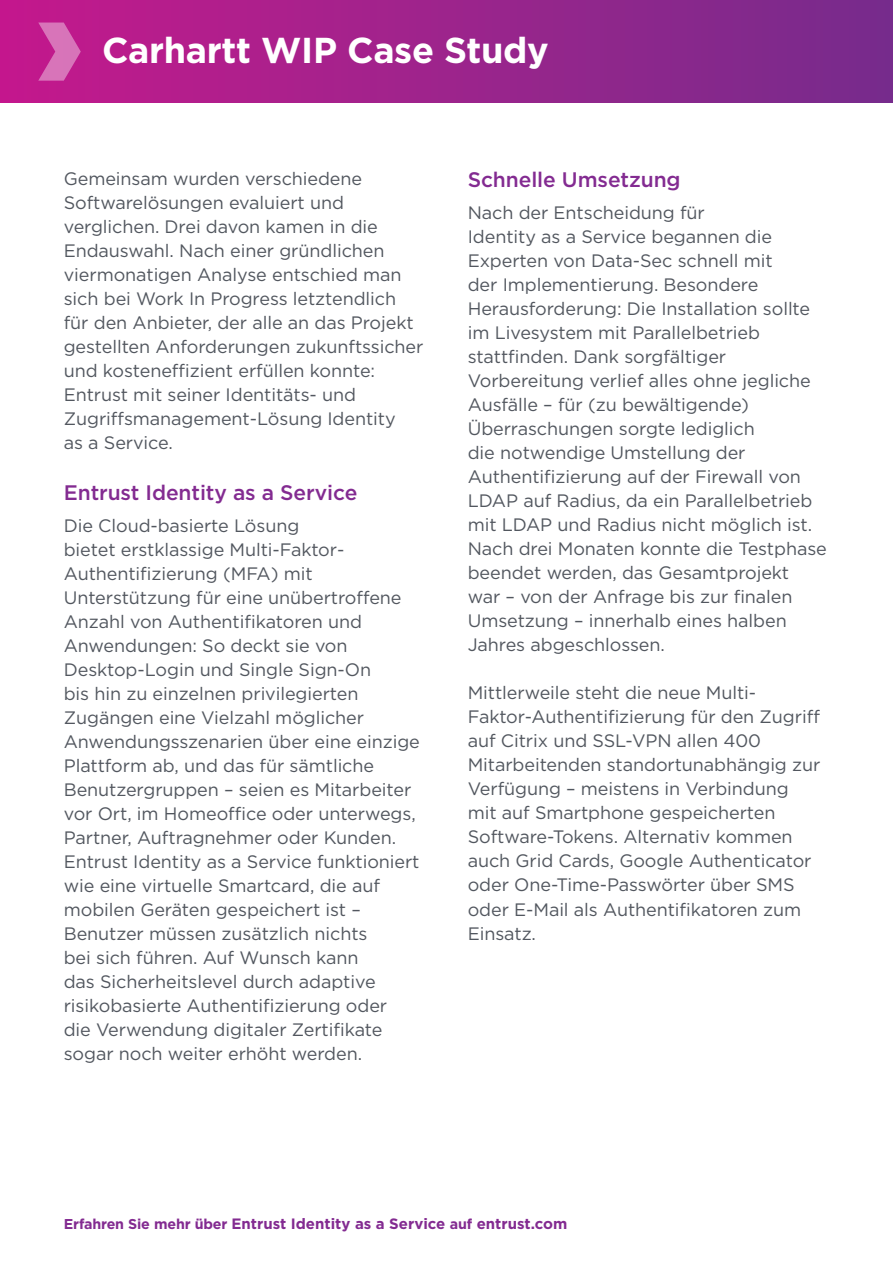
<style>
.page{position:relative;width:893px;height:1263px;background:#fff}
.page>*{position:absolute;margin:0;border:0;box-sizing:border-box;transform-origin:0 0}
.Headline_1{font:700 36px "Gotham";letter-spacing:-.01em;color:#fff}
.Subhead{font:500 21px "Gotham";letter-spacing:-.005em;color:#832b91}
.Copy{font:18px/24px "Gotham";letter-spacing:-.005em;color:#52575f}
.CTA_URL_front{font:700 15px "Gotham";color:#832b91}
.s1{font-size:14.25px}
</style>
<div class="page">
<div style="left:0;top:0;width:893px;height:102px;background:linear-gradient(to right,#c41a8c,#762c8c)"></div>
<svg style="left:38px;top:23px;width:43px;height:58px;background:#cd4ea6"></svg>
<p class="Headline_1" style="left:102px;top:27px;width:448px">Carhartt WIP Case Study</p>
<p class="Copy" style="left:64px;top:166px;width:361px">Gemeinsam wurden verschiedene Softwarelösungen evaluiert und verglichen. Drei davon kamen in die Endauswahl. Nach einer gründlichen viermonatigen Analyse entschied man sich bei Work In Progress letztendlich für den Anbieter, der alle an das Projekt gestellten Anforderungen zukunftssicher und kosteneffizient erfüllen konnte:<br>Entrust mit seiner Identitäts- und Zugriffsmanagement-Lösung Identity<br>as a Service.</p>
<p class="Subhead" style="left:64px;top:478px;width:295px">Entrust Identity as a Service</p>
<p class="Copy" style="left:64px;top:513px;width:358px">Die Cloud-basierte Lösung<br>bietet erstklassige Multi-Faktor-Authentifizierung (MFA) mit Unterstützung für eine unübertroffene Anzahl von Authentifikatoren und Anwendungen: So deckt sie von Desktop-Login und Single Sign-On<br>bis hin zu einzelnen privilegierten Zugängen eine Vielzahl möglicher Anwendungsszenarien über eine einzige Plattform ab, und das für sämtliche Benutzergruppen – seien es Mitarbeiter vor Ort, im Homeoffice oder unterwegs, Partner, Auftragnehmer oder Kunden.<br>Entrust Identity as a Service funktioniert wie eine virtuelle Smartcard, die auf mobilen Geräten gespeichert ist – Benutzer müssen zusätzlich nichts<br>bei sich führen. Auf Wunsch kann<br>das Sicherheitslevel durch adaptive risikobasierte Authentifizierung oder<br>die Verwendung digitaler Zertifikate sogar noch weiter erhöht werden.</p>
<p class="Subhead" style="left:468px;top:166px;width:214px">Schnelle Umsetzung</p>
<p class="Copy" style="left:468px;top:201px;width:361px">Nach der Entscheidung für<br>Identity as a Service begannen die Experten von Data-Sec schnell mit<br>der Implementierung. Besondere Herausforderung: Die Installation sollte im Livesystem mit Parallelbetrieb stattfinden. Dank sorgfältiger Vorbereitung verlief alles ohne jegliche Ausfälle – für (zu bewältigende)<br>Überraschungen sorgte lediglich<br>die notwendige Umstellung der Authentifizierung auf der Firewall von LDAP auf Radius, da ein Parallelbetrieb mit LDAP und Radius nicht möglich ist.<br>Nach drei Monaten konnte die Testphase beendet werden, das Gesamtprojekt<br>war – von der Anfrage bis zur finalen Umsetzung – innerhalb eines halben Jahres abgeschlossen.</p>
<p class="Copy" style="left:468px;top:681px;width:354px">Mittlerweile steht die neue Multi-Faktor-Authentifizierung für den Zugriff auf Citrix und SSL-VPN allen 400<br>Mitarbeitenden standortunabhängig zur Verfügung – meistens in Verbindung mit auf Smartphone gespeicherten Software-Tokens. Alternativ kommen auch Grid Cards, Google Authenticator oder One-Time-Passwörter über SMS oder E-Mail als Authentifikatoren zum Einsatz.</p>
<p class="CTA_URL_front" style="left:64px;top:1214px;width:505px"><span class="s1">Erfahren Sie mehr über</span> Entrust Identity as a Service <span class="s1">auf</span> entrust.com</p>
</div>
